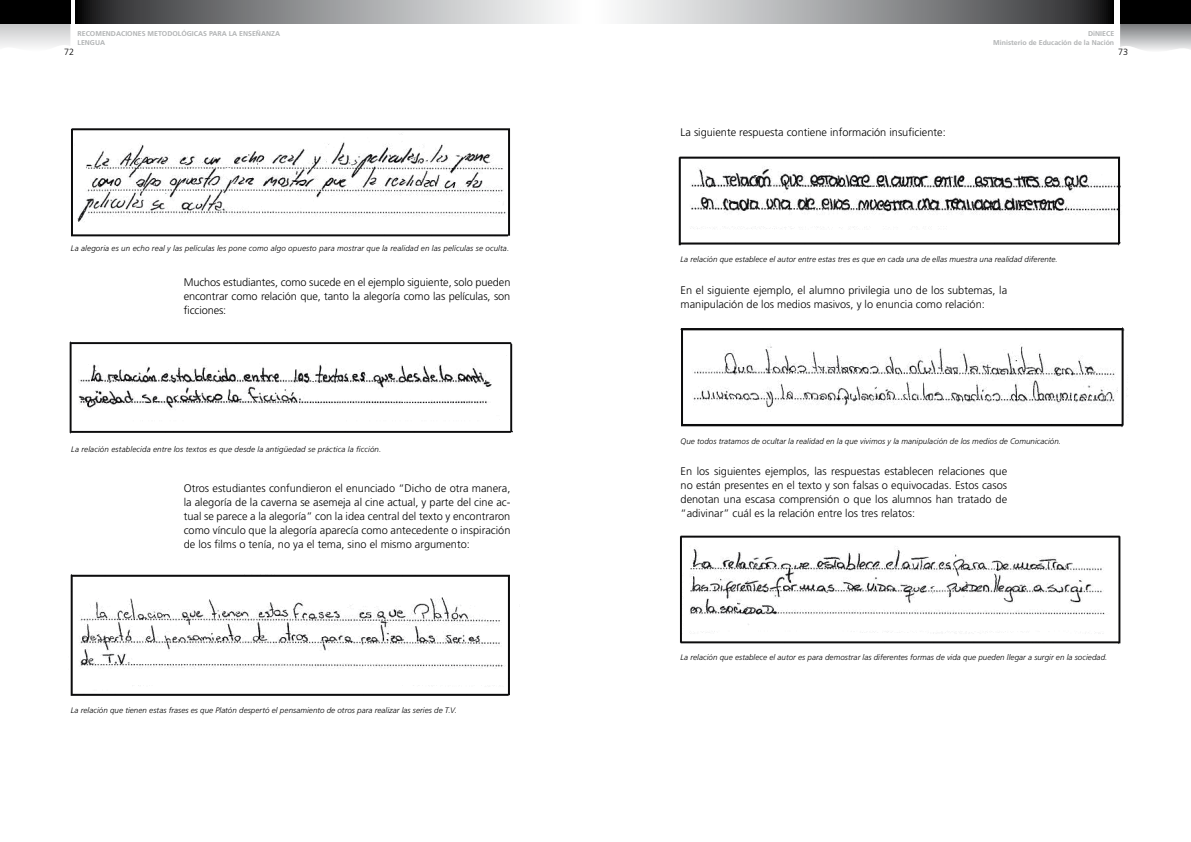
<style>
.page{position:relative;width:1191px;height:842px;background:#fff}
.page>*{position:absolute;margin:0;border:0;box-sizing:border-box;transform-origin:0 0}
.t1{font:300 11px/14px "Frutiger";color:#000;text-align:justify}
.t2{font:300 9px "Frutiger";color:#000}
.t3{font:italic 300 8px "Frutiger";letter-spacing:.01em;color:#000}
.t4{font:700 7px/9px "Frutiger";color:#b1b3b4}
</style>
<div class="page">
<svg style="left:0;top:23px;width:70px;height:24px"></svg>
<div style="left:0;top:0;width:70px;height:23px;background:#000"></div>
<svg style="left:76px;top:0;width:480px;height:23px"></svg>
<svg style="left:1120px;top:23px;width:71px;height:28px"></svg>
<div style="left:1120px;top:0;width:71px;height:23px;background:#000"></div>
<svg style="left:623px;top:0;width:490px;height:23px"></svg>
<img style="left:71px;top:128px;width:440px;height:109px">
<img style="left:70px;top:341px;width:443px;height:93px">
<img style="left:70px;top:574px;width:440px;height:122px">
<img style="left:678px;top:156px;width:443px;height:90px">
<img style="left:680px;top:327px;width:445px;height:100px">
<img style="left:680px;top:535px;width:441px;height:109px">
<p class="t4" style="left:77px;top:29px;width:204px">RECOMENDACIONES METODOLÓGICAS PARA LA ENSEÑANZA<br>LENGUA</p>
<p class="t2" style="left:64px;top:47px;width:12px">72</p>
<p class="t3" style="left:71px;top:243px;width:440px">La alegoria es un echo real y las películas les pone como algo opuesto para mostrar que la realidad en las películas se oculta.</p>
<p class="t1" style="left:184px;top:276px;width:328px">Muchos estudiantes, como sucede en el ejemplo siguiente, solo pueden encontrar como relación que, tanto la alegoría como las películas, son ficciones:</p>
<p class="t3" style="left:71px;top:445px;width:312px">La relación establecida entre los textos es que desde la antigüedad se práctica la ficción.</p>
<p class="t1" style="left:184px;top:482px;width:328px">Otros estudiantes confundieron el enunciado “Dicho de otra manera, la alegoría de la caverna se asemeja al cine actual, y parte del cine ac&shy;tual se parece a la alegoría” con la idea central del texto y encontraron como vínculo que la alegoría aparecía como antecedente o inspiración de los films o tenía, no ya el tema, sino el mismo argumento:</p>
<p class="t3" style="left:71px;top:706px;width:387px">La relación que tienen estas frases es que Platón despertó el pensamiento de otros para realizar las series de T.V.</p>
<p class="t4" style="left:993px;top:29px;width:122px;text-align:right">DiNIECE<br>Ministerio de Educación de la Nación</p>
<p class="t1" style="left:680px;top:125px;width:267px">La siguiente respuesta contiene información insuficiente:</p>
<p class="t3" style="left:680px;top:255px;width:379px">La relación que establece el autor entre estas tres es que en cada una de ellas muestra una realidad diferente.</p>
<p class="t1" style="left:680px;top:284px;width:328px">En el siguiente ejemplo, el alumno privilegia uno de los subtemas, la manipulación de los medios masivos, y lo enuncia como relación:</p>
<p class="t3" style="left:680px;top:436px;width:382px">Que todos tratamos de ocultar la realidad en la que vivimos y la manipulación de los medios de Comunicación.</p>
<p class="t1" style="left:680px;top:465px;width:328px">En los siguientes ejemplos, las respuestas establecen relaciones que no están presentes en el texto y son falsas o equivocadas. Estos casos denotan una escasa comprensión o que los alumnos han tratado de “adivinar” cuál es la relación entre los tres relatos:</p>
<p class="t2" style="left:1118px;top:47px;width:12px">73</p>
<p class="t3" style="left:680px;top:653px;width:428px">La relación que establece el autor es para demostrar las diferentes formas de vida que pueden llegar a surgir en la sociedad.</p>
</div>
